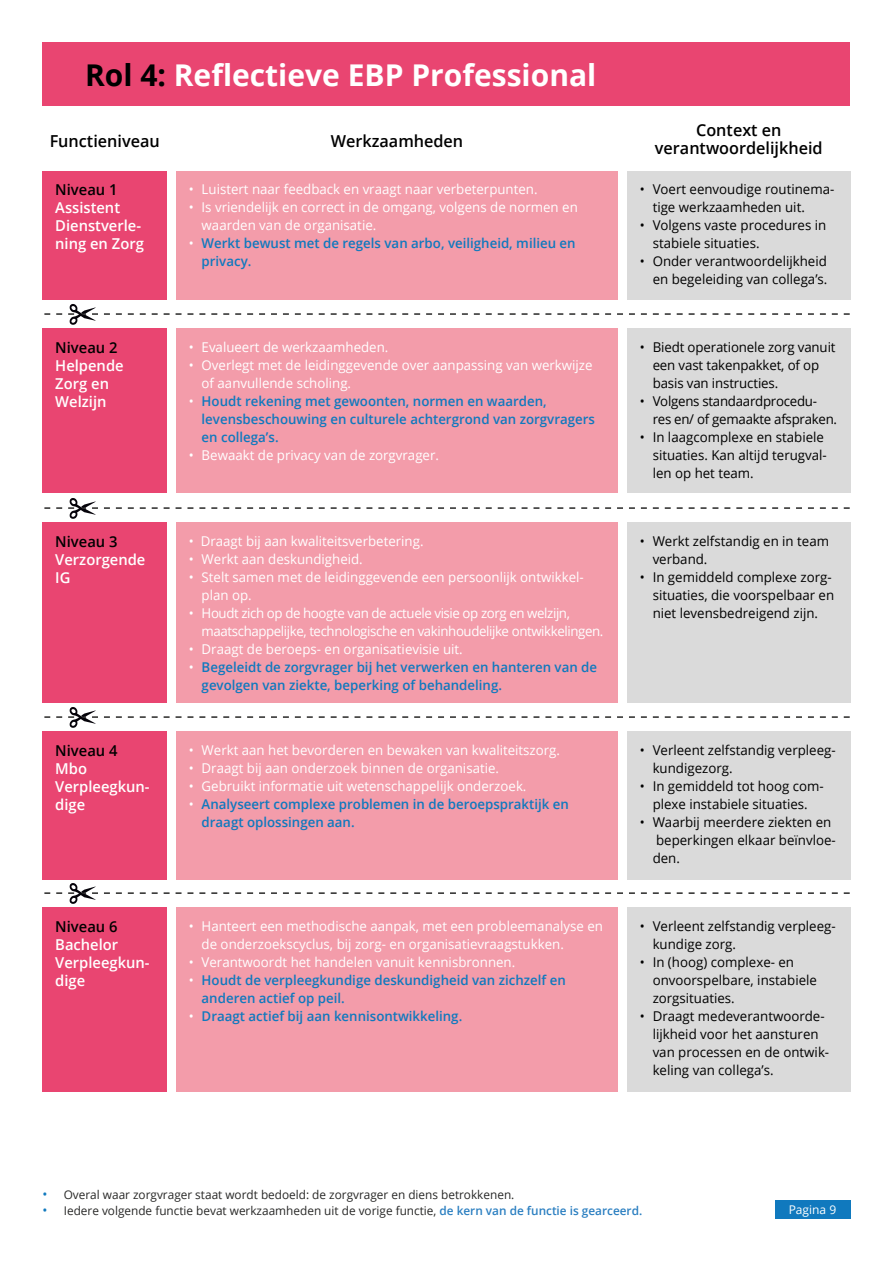
<style>
.page{position:relative;width:893px;height:1263px;background:#fff}
.page>*{position:absolute;margin:0;border:0;box-sizing:border-box;transform-origin:0 0}
.t1{font:700 30px "Open Sans";color:#fff}
.t2{font:600 16.5px/18px "Open Sans";color:#000;text-align:center}
.t3{font:600 15px/18px "Open Sans";color:#fff}
.t4{font:600 15px "Open Sans";color:#000}
.t5{font:13.5px/18px "Open Sans";color:#000}
.t6{font:13.5px/18px "Open Sans";color:#fff}
.t7{font:600 13.5px/18px "Open Sans";color:#1079be}
.t8{font:13.5px/18px "Open Sans";letter-spacing:-.03em;color:#fff}
.t9{font:13.5px/18px "Open Sans";letter-spacing:-.02em;color:#000}
.t10{font:12px "Open Sans";color:#282827}
.t11{font:12px "Open Sans";color:#fff}
.s1{color:#000}
.s2{font-weight:400;color:#fff}
.s3{font-size:13.5px;color:#1079be}
.s4{font-weight:600;color:#2b7fc1}
</style>
<div class="page">
<div style="left:774px;top:1201px;width:76px;height:18px;background:#1079be"></div>
<div style="left:43px;top:43px;width:807px;height:63px;background:#e94571"></div>
<div style="left:43px;top:171px;width:124px;height:129px;background:#e94571"></div>
<div style="left:176px;top:171px;width:442px;height:129px;background:#f39caa"></div>
<div style="left:627px;top:171px;width:223px;height:129px;background:#dadada"></div>
<div style="left:43px;top:329px;width:124px;height:164px;background:#e94571"></div>
<div style="left:176px;top:329px;width:442px;height:164px;background:#f39caa"></div>
<div style="left:627px;top:329px;width:223px;height:164px;background:#dadada"></div>
<div style="left:43px;top:522px;width:124px;height:181px;background:#e94571"></div>
<div style="left:176px;top:523px;width:442px;height:180px;background:#f39caa"></div>
<div style="left:627px;top:523px;width:223px;height:180px;background:#dadada"></div>
<svg style="left:44px;top:498px;width:806px;height:21px"></svg>
<svg style="left:44px;top:304px;width:806px;height:21px"></svg>
<div style="left:43px;top:731px;width:124px;height:149px;background:#e94571"></div>
<div style="left:176px;top:732px;width:442px;height:148px;background:#f39caa"></div>
<div style="left:627px;top:731px;width:223px;height:149px;background:#dadada"></div>
<svg style="left:44px;top:707px;width:806px;height:21px"></svg>
<div style="left:43px;top:907px;width:124px;height:185px;background:#e94571"></div>
<div style="left:176px;top:908px;width:442px;height:184px;background:#f39caa"></div>
<div style="left:627px;top:908px;width:223px;height:184px;background:#dadada"></div>
<svg style="left:44px;top:883px;width:806px;height:21px"></svg>
<h1 class="t1" style="left:85px;top:54px;width:513px"><span class="s1">Rol 4:</span> Reflectieve EBP Professional</h1>
<p class="t2" style="left:50px;top:132px;width:112px">Functieniveau</p>
<p class="t2" style="left:331px;top:132px;width:134px">Werkzaamheden</p>
<p class="t2" style="left:655px;top:121px;width:169px">Context en verantwoordelijkheid</p>
<p class="t4" style="left:55px;top:180px;width:64px">Niveau 1</p>
<p class="t3" style="left:55px;top:199px;width:90px">Assistent<br>Dienstverle&shy;ning en Zorg</p>
<p class="t4" style="left:55px;top:337px;width:64px">Niveau 2</p>
<p class="t3" style="left:55px;top:356px;width:70px">Helpende<br>Zorg en<br>Welzijn</p>
<p class="t4" style="left:55px;top:531px;width:64px">Niveau 3</p>
<p class="t3" style="left:55px;top:550px;width:92px">Verzorgende<br>IG</p>
<p class="t4" style="left:55px;top:740px;width:64px">Niveau 4</p>
<p class="t3" style="left:55px;top:759px;width:96px">Mbo<br>Verpleegkun&shy;dige</p>
<p class="t4" style="left:55px;top:916px;width:64px">Niveau 6</p>
<p class="t3" style="left:55px;top:935px;width:96px">Bachelor<br>Verpleegkun&shy;dige</p>
<p class="t6" style="left:189px;top:180px;width:350px">• Luistert naar feedback en vraagt naar verbeterpunten.</p>
<p class="t6" style="left:202px;top:198px;width:378px;text-indent:-13px">• Is vriendelijk en correct in de omgang, volgens de normen en waarden van de organisatie.</p>
<p class="t7" style="left:202px;top:234px;width:376px;text-indent:-13px"><span class="s2">•</span> Werkt bewust met de regels van arbo, veiligheid, milieu en privacy.</p>
<p class="t6" style="left:189px;top:338px;width:201px">• Evalueert de werkzaamheden.</p>
<p class="t6" style="left:202px;top:356px;width:392px;text-indent:-13px">• Overlegt met de leidinggevende over aanpassing van werkwijze of aanvullende scholing.</p>
<p class="t7" style="left:202px;top:392px;width:395px;text-indent:-13px"><span class="s2">•</span> Houdt rekening met gewoonten, normen en waarden, levensbeschouwing en culturele achtergrond van zorgvragers en collega’s.</p>
<p class="t6" style="left:189px;top:446px;width:252px">• Bewaakt de privacy van de zorgvrager.</p>
<p class="t6" style="left:189px;top:531px;width:236px">• Draagt bij aan kwaliteitsverbetering.</p>
<p class="t6" style="left:189px;top:549px;width:175px">• Werkt aan deskundigheid.</p>
<p class="t6" style="left:202px;top:567px;width:384px;text-indent:-13px">• Stelt samen met de leidinggevende een persoonlijk ontwikkel&shy;plan op.</p>
<p class="t8" style="left:202px;top:603px;width:403px;text-indent:-13px">• Houdt zich op de hoogte van de actuele visie op zorg en welzijn, maatschappelijke, technologische en vakinhoudelijke ontwikkelingen.</p>
<p class="t6" style="left:189px;top:639px;width:275px">• Draagt de beroeps- en organisatievisie uit.</p>
<p class="t7" style="left:202px;top:657px;width:397px;text-indent:-13px"><span class="s2">•</span> Begeleidt de zorgvrager bij het verwerken en hanteren van de gevolgen van ziekte, beperking of behandeling.</p>
<p class="t6" style="left:189px;top:740px;width:373px">• Werkt aan het bevorderen en bewaken van kwaliteitszorg.</p>
<p class="t6" style="left:189px;top:758px;width:312px">• Draagt bij aan onderzoek binnen de organisatie.</p>
<p class="t6" style="left:189px;top:776px;width:339px">• Gebruikt informatie uit wetenschappelijk onderzoek.</p>
<p class="t7" style="left:202px;top:794px;width:369px;text-indent:-13px"><span class="s2">•</span> Analyseert complexe problemen in de beroepspraktijk en draagt oplossingen aan.</p>
<p class="t6" style="left:202px;top:916px;width:403px;text-indent:-13px">• Hanteert een methodische aanpak, met een probleemanalyse en de onderzoekscyclus, bij zorg- en organisatievraagstukken.</p>
<p class="t6" style="left:189px;top:952px;width:328px">• Verantwoordt het handelen vanuit kennisbronnen.</p>
<p class="t7" style="left:202px;top:970px;width:366px;text-indent:-13px"><span class="s2">•</span> Houdt de verpleegkundige deskundigheid van zichzelf en anderen actief op peil.</p>
<p class="t7" style="left:189px;top:1006px;width:275px"><span class="s2">•</span> Draagt actief bij aan kennisontwikkeling.</p>
<p class="t5" style="left:653px;top:180px;width:183px;text-indent:-13px">• Voert eenvoudige routinema&shy;tige werkzaamheden uit.</p>
<p class="t5" style="left:653px;top:216px;width:175px;text-indent:-13px">• Volgens vaste procedures in stabiele situaties.</p>
<p class="t5" style="left:640px;top:252px;width:189px;text-align:right">• Onder verantwoordelijkheid en begeleiding van collega’s.</p>
<p class="t5" style="left:653px;top:338px;width:184px;text-indent:-13px">• Biedt operationele zorg vanuit een vast takenpakket, of op basis van instructies.</p>
<p class="t9" style="left:653px;top:392px;width:186px;text-indent:-13px">• Volgens standaardprocedu&shy;res en/ of gemaakte afspraken.</p>
<p class="t5" style="left:653px;top:428px;width:176px;text-indent:-13px">• In laagcomplexe en stabiele situaties. Kan altijd terugval&shy;len op het team.</p>
<p class="t5" style="left:653px;top:531px;width:178px;text-indent:-13px">• Werkt zelfstandig en in team verband.</p>
<p class="t5" style="left:653px;top:567px;width:183px;text-indent:-13px">• In gemiddeld complexe zorg&shy;situaties, die voorspelbaar en niet levensbedreigend zijn.</p>
<p class="t5" style="left:653px;top:740px;width:185px;text-indent:-13px">• Verleent zelfstandig verpleeg&shy;kundigezorg.</p>
<p class="t5" style="left:640px;top:776px;width:185px;text-align:center">• In gemiddeld tot hoog com&shy;plexe instabiele situaties.</p>
<p class="t5" style="left:653px;top:812px;width:185px;text-indent:-13px">• Waarbij meerdere ziekten en beperkingen elkaar beïnvloe&shy;den.</p>
<p class="t5" style="left:653px;top:916px;width:185px;text-indent:-13px">• Verleent zelfstandig verpleeg&shy;kundige zorg.</p>
<p class="t5" style="left:653px;top:952px;width:166px;text-indent:-13px">• In (hoog) complexe- en onvoorspelbare, instabiele zorgsituaties.</p>
<p class="t5" style="left:653px;top:1006px;width:178px;text-indent:-13px">• Draagt medeverantwoorde&shy;lijkheid voor het aansturen van processen en de ontwik&shy;keling van collega’s.</p>
<p class="t10" style="left:43px;top:1186px;width:473px"><span class="s3">•</span> Overal waar zorgvrager staat wordt bedoeld: de zorgvrager en diens betrokkenen.</p>
<p class="t10" style="left:43px;top:1202px;width:601px"><span class="s3">•</span> Iedere volgende functie bevat werkzaamheden uit de vorige functie, <span class="s4">de kern van de functie is gearceerd.</span></p>
<p class="t11" style="left:789px;top:1202px;width:49px">Pagina 9</p>
</div>
